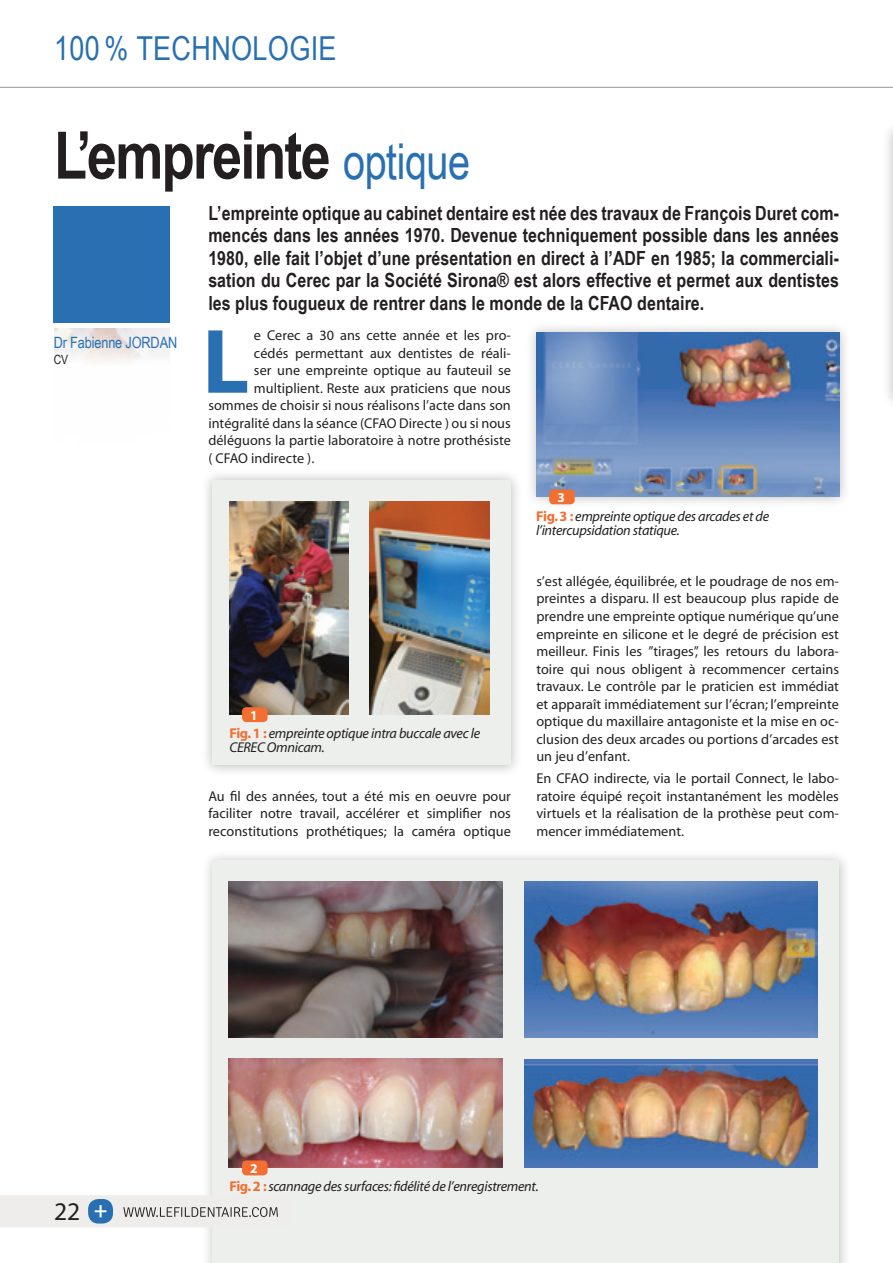
<style>
.page{position:relative;width:893px;height:1263px;background:#fff}
.page>*{position:absolute;margin:0;border:0;box-sizing:border-box;transform-origin:0 0}
.t1{font:700 92.4px "Myriad";color:#2970b2}
.t2{font:700 66px "Arial Narrow";letter-spacing:-.03em;color:#231f20}
.t3{font:33px "Arial Narrow";letter-spacing:.01em;color:#2970b2}
.t4{font:25.5px "Myriad";color:#231f20}
.t5{font:700 19.5px/22.5px "Arial Narrow";letter-spacing:.005em;color:#231f20;text-align:justify}
.t6{font:15.6px "Arial Narrow";letter-spacing:-.01em;color:#2970b2}
.t7{font:14.25px/17.5px "Myriad";letter-spacing:.005em;color:#231f20;text-align:justify}
.t8{font:italic 14.25px/14.2px "Myriad";letter-spacing:-.02em;color:#231f20}
.t9{font:700 13.5px "Myriad";color:#fff}
.t10{font:12.75px "Arial Narrow";color:#231f20}
.s1{font-weight:400;font-size:49.5px;color:#2970b2}
.s2{font-weight:700;font-style:normal;color:#f36e31}
</style>
<div class="page">
<div style="left:201px;top:468px;width:322px;height:309px;background:#231f20;opacity:.3"></div>
<div style="left:212px;top:480px;width:299px;height:285px;background:#ecefeb"></div>
<img style="left:229px;top:502px;width:120px;height:212px">
<div style="left:242px;top:707px;width:26px;height:15px;background:#f36e31;border-radius:4px"></div>
<img style="left:369px;top:502px;width:120px;height:212px">
<div style="left:201px;top:849px;width:650px;height:414px;background:#231f20;opacity:.3"></div>
<div style="left:213px;top:861px;width:626px;height:402px;background:#ecefeb"></div>
<img style="left:229px;top:882px;width:273px;height:155px">
<img style="left:524px;top:882px;width:294px;height:155px">
<img style="left:229px;top:1059px;width:273px;height:108px">
<div style="left:524px;top:1059px;width:294px;height:108px;background:#4873b5"></div>
<img style="left:524px;top:1064px;width:294px;height:103px">
<div style="left:242px;top:1160px;width:26px;height:15px;background:#f36e31;border-radius:4px"></div>
<div style="left:881px;top:119px;width:12px;height:291px;background:#231f20;opacity:.3"></div>
<hr style="left:892px;top:131px;width:1px;height:267px;background:#ecefeb">
<div style="left:525px;top:321px;width:326px;height:187px;background:#231f20;opacity:.3"></div>
<img style="left:536px;top:332px;width:303px;height:164px">
<div style="left:549px;top:489px;width:26px;height:15px;background:#f36e31;border-radius:4px"></div>
<img style="left:54px;top:328px;width:116px;height:34px">
<div style="left:54px;top:206px;width:116px;height:116px;background:#2970b2"></div>
<svg style="left:0;top:1195px;width:278px;height:32px"></svg>
<hr style="left:0;top:87px;width:893px;height:1px;background:#939598">
<h3 class="t3" style="left:54px;top:24px;width:284px">100% TECHNOLOGIE</h3>
<h2 class="t2" style="left:54px;top:105px;width:418px">L’empreinte <span class="s1">OPTIQUE</span></h2>
<p class="t6" style="left:54px;top:331px;width:125px">DR FABIENNE JORDAN</p>
<p class="t10" style="left:54px;top:350px;width:16px">CV</p>
<p class="t5" style="left:208px;top:201px;width:632px">L’empreinte optique au cabinet dentaire est née des travaux de François Duret com&shy;mencés dans les années 1970. Devenue techniquement possible dans les années 1980, elle fait l’objet d’une présentation en direct à l’ADF en 1985; la commerciali&shy;sation du Cerec par la Société Sirona® est alors effective et permet aux dentistes les plus fougueux de rentrer dans le monde de la CFAO dentaire.</p>
<h1 class="t1" style="left:202px;top:314px;width:49px">L</h1>
<p class="t7" style="left:254px;top:327px;width:258px">e Cerec a 30 ans cette année et les pro-</p>
<p class="t7" style="left:254px;top:345px;width:258px">cédés permettant aux dentistes de réali-</p>
<p class="t7" style="left:254px;top:362px;width:258px">ser une empreinte optique au fauteuil se</p>
<p class="t7" style="left:254px;top:380px;width:258px">multiplient. Reste aux praticiens que nous</p>
<p class="t7" style="left:208px;top:397px;width:304px">sommes de choisir si nous réalisons l’acte dans son</p>
<p class="t7" style="left:208px;top:415px;width:304px">intégralité dans la séance (CFAO Directe ) ou si nous</p>
<p class="t7" style="left:208px;top:432px;width:304px">déléguons la partie laboratoire à notre prothésiste</p>
<p class="t7" style="left:208px;top:450px;width:107px">( CFAO indirecte ).</p>
<p class="t9" style="left:250px;top:708px;width:9px">1</p>
<p class="t8" style="left:229px;top:726px;width:252px"><span class="s2">Fig.1 :</span> empreinte optique intra buccale avec le<br>CEREC Omnicam.</p>
<p class="t7" style="left:208px;top:788px;width:304px">Au fil des années, tout a été mis en oeuvre pour faciliter notre travail, accélérer et simplifier nos reconstitutions prothétiques; la caméra optique</p>
<p class="t9" style="left:557px;top:490px;width:9px">3</p>
<p class="t8" style="left:536px;top:509px;width:235px"><span class="s2">Fig.3 :</span> empreinte optique des arcades et de l’intercupsidation statique.</p>
<p class="t7" style="left:536px;top:573px;width:304px">s’est allégée, équilibrée, et le poudrage de nos em&shy;preintes a disparu. Il est beaucoup plus rapide de prendre une empreinte optique numérique qu’une empreinte en silicone et le degré de précision est meilleur. Finis les ”tirages”, les retours du labora&shy;toire qui nous obligent à recommencer certains travaux. Le contrôle par le praticien est immédiat et apparaît immédiatement sur l’écran; l’empreinte optique du maxillaire antagoniste et la mise en oc&shy;clusion des deux arcades ou portions d’arcades est un jeu d’enfant.</p>
<p class="t7" style="left:536px;top:770px;width:304px">En CFAO indirecte, via le portail Connect, le labo&shy;ratoire équipé reçoit instantanément les modèles virtuels et la réalisation de la prothèse peut com&shy;mencer immédiatement.</p>
<h3 class="t4" style="left:54px;top:1199px;width:28px">22</h3>
<p class="t9" style="left:250px;top:1161px;width:9px">2</p>
<p class="t8" style="left:229px;top:1180px;width:311px"><span class="s2">Fig.2 :</span> scannage des surfaces: fidélité de l’enregistrement.</p>
</div>
